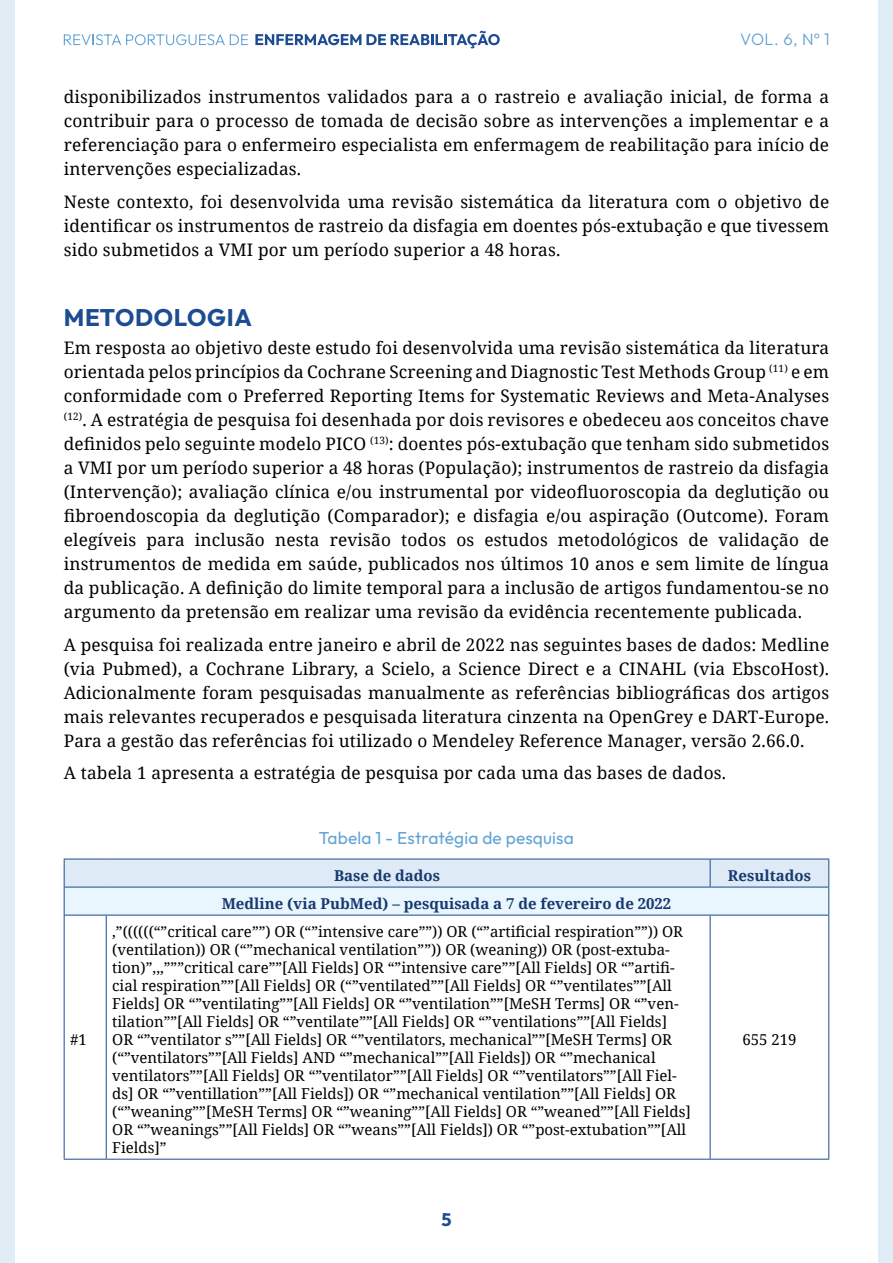
<style>
.page{position:relative;width:893px;height:1263px;background:#fff}
.page>*{position:absolute;margin:0;border:0;box-sizing:border-box;transform-origin:0 0}
.t1{font:100 24px "Outfit";letter-spacing:.025em;color:#1d4c91}
.t2{font:100 18px "Outfit";color:#1d4c91}
.t3{font:17.25px/24px "Noto Serif";letter-spacing:.01em;color:#000;text-align:justify}
.t4{font:100 17.25px "Outfit";letter-spacing:.01em;color:#62a3d4}
.t5{font:100 16.5px "Outfit";color:#62a3d4}
.t6{font:15px/18px "Noto Serif";color:#000}
.t7{font:700 15px "Noto Serif";color:#16396e}
</style>
<div class="page">
<div style="left:0;top:0;width:15px;height:1263px;background:#e0ecf6"></div>
<div style="left:878px;top:0;width:15px;height:1263px;background:#e0ecf6"></div>
<svg style="left:64px;top:34px;width:184px;height:11px"></svg>
<svg style="left:255px;top:31px;width:245px;height:17px"></svg>
<svg style="left:64px;top:859px;width:765px;height:56px;background:#dce9f5"></svg>
<hr style="left:64px;top:915px;width:42px;height:1px;background:#1d4c91">
<hr style="left:64px;top:915px;width:1px;height:244px;background:#1d4c91">
<hr style="left:106px;top:915px;width:604px;height:1px;background:#1d4c91">
<hr style="left:106px;top:915px;width:1px;height:244px;background:#1d4c91">
<hr style="left:710px;top:915px;width:119px;height:1px;background:#1d4c91">
<hr style="left:710px;top:915px;width:1px;height:244px;background:#1d4c91">
<hr style="left:828px;top:915px;width:1px;height:244px;background:#1d4c91">
<hr style="left:64px;top:1159px;width:42px;height:1px;background:#1d4c91">
<hr style="left:106px;top:1159px;width:604px;height:1px;background:#1d4c91">
<hr style="left:710px;top:1159px;width:119px;height:1px;background:#1d4c91">
<p class="t5" style="left:740px;top:30px;width:91px">VOL. 6, Nº 1</p>
<p class="t3" style="left:64px;top:85px;width:767px">disponibilizados instrumentos validados para a o rastreio e avaliação inicial, de forma a contribuir para o processo de tomada de decisão sobre as intervenções a implementar e a referenciação para o enfermeiro especialista em enfermagem de reabilitação para início de intervenções especializadas.</p>
<p class="t3" style="left:64px;top:189px;width:767px">Neste contexto, foi desenvolvida uma revisão sistemática da literatura com o objetivo de identificar os instrumentos de rastreio da disfagia em doentes pós-extubação e que tivessem sido submetidos a VMI por um período superior a 48 horas.</p>
<h1 class="t1" style="left:64px;top:304px;width:190px">METODOLOGIA</h1>
<p class="t3" style="left:64px;top:335px;width:767px">Em resposta ao objetivo deste estudo foi desenvolvida uma revisão sistemática da literatura orientada pelos princípios da Cochrane Screening and Diagnostic Test Methods Group <sup>(11)</sup> e em conformidade com o Preferred Reporting Items for Systematic Reviews and Meta-Analyses <sup>(12)</sup>. A estratégia de pesquisa foi desenhada por dois revisores e obedeceu aos conceitos chave definidos pelo seguinte modelo PICO <sup>(13)</sup>: doentes pós-extubação que tenham sido submetidos a VMI por um período superior a 48 horas (População); instrumentos de rastreio da disfagia (Intervenção); avaliação clínica e/ou instrumental por videofluoroscopia da deglutição ou fibroendoscopia da deglutição (Comparador); e disfagia e/ou aspiração (Outcome). Foram elegíveis para inclusão nesta revisão todos os estudos metodológicos de validação de instrumentos de medida em saúde, publicados nos últimos 10 anos e sem limite de língua da publicação. A definição do limite temporal para a inclusão de artigos fundamentou-se no argumento da pretensão em realizar uma revisão da evidência recentemente publicada.</p>
<p class="t3" style="left:64px;top:632px;width:767px">A pesquisa foi realizada entre janeiro e abril de 2022 nas seguintes bases de dados: Medline (via Pubmed), a Cochrane Library, a Scielo, a Science Direct e a CINAHL (via EbscoHost).<br>Adicionalmente foram pesquisadas manualmente as referências bibliográficas dos artigos mais relevantes recuperados e pesquisada literatura cinzenta na OpenGrey e DART-Europe.<br>Para a gestão das referências foi utilizado o Mendeley Reference Manager, versão 2.66.0.</p>
<p class="t3" style="left:64px;top:760px;width:664px">A tabela 1 apresenta a estratégia de pesquisa por cada uma das bases de dados.</p>
<p class="t6" style="left:70px;top:1030px;width:18px">#1</p>
<p class="t4" style="left:319px;top:828px;width:256px">Tabela 1 - Estratégia de pesquisa</p>
<p class="t7" style="left:334px;top:865px;width:108px">Base de dados</p>
<p class="t7" style="left:728px;top:865px;width:85px">Resultados</p>
<p class="t7" style="left:222px;top:893px;width:451px">Medline (via PubMed) – pesquisada a 7 de fevereiro de 2022</p>
<p class="t6" style="left:112px;top:922px;width:580px">,”((((((“”critical care””) OR (“”intensive care””)) OR (“”artificial respiration””)) OR (ventilation)) OR (“”mechanical ventilation””)) OR (weaning)) OR (post-extuba&shy;tion)”,,,”””critical care””[All Fields] OR “”intensive care””[All Fields] OR “”artifi&shy;cial respiration””[All Fields] OR (“”ventilated””[All Fields] OR “”ventilates””[All Fields] OR “”ventilating””[All Fields] OR “”ventilation””[MeSH Terms] OR “”ven&shy;tilation””[All Fields] OR “”ventilate””[All Fields] OR “”ventilations””[All Fields] OR “”ventilator s””[All Fields] OR “”ventilators, mechanical””[MeSH Terms] OR (“”ventilators””[All Fields] AND “”mechanical””[All Fields]) OR “”mechanical ventilators””[All Fields] OR “”ventilator””[All Fields] OR “”ventilators””[All Fiel&shy;ds] OR “”ventillation””[All Fields]) OR “”mechanical ventilation””[All Fields] OR (“”weaning””[MeSH Terms] OR “”weaning””[All Fields] OR “”weaned””[All Fields] OR “”weanings””[All Fields] OR “”weans””[All Fields]) OR “”post-extubation””[All Fields]”</p>
<p class="t2" style="left:441px;top:1210px;width:12px">5</p>
<p class="t6" style="left:742px;top:1030px;width:56px">655 219</p>
</div>
